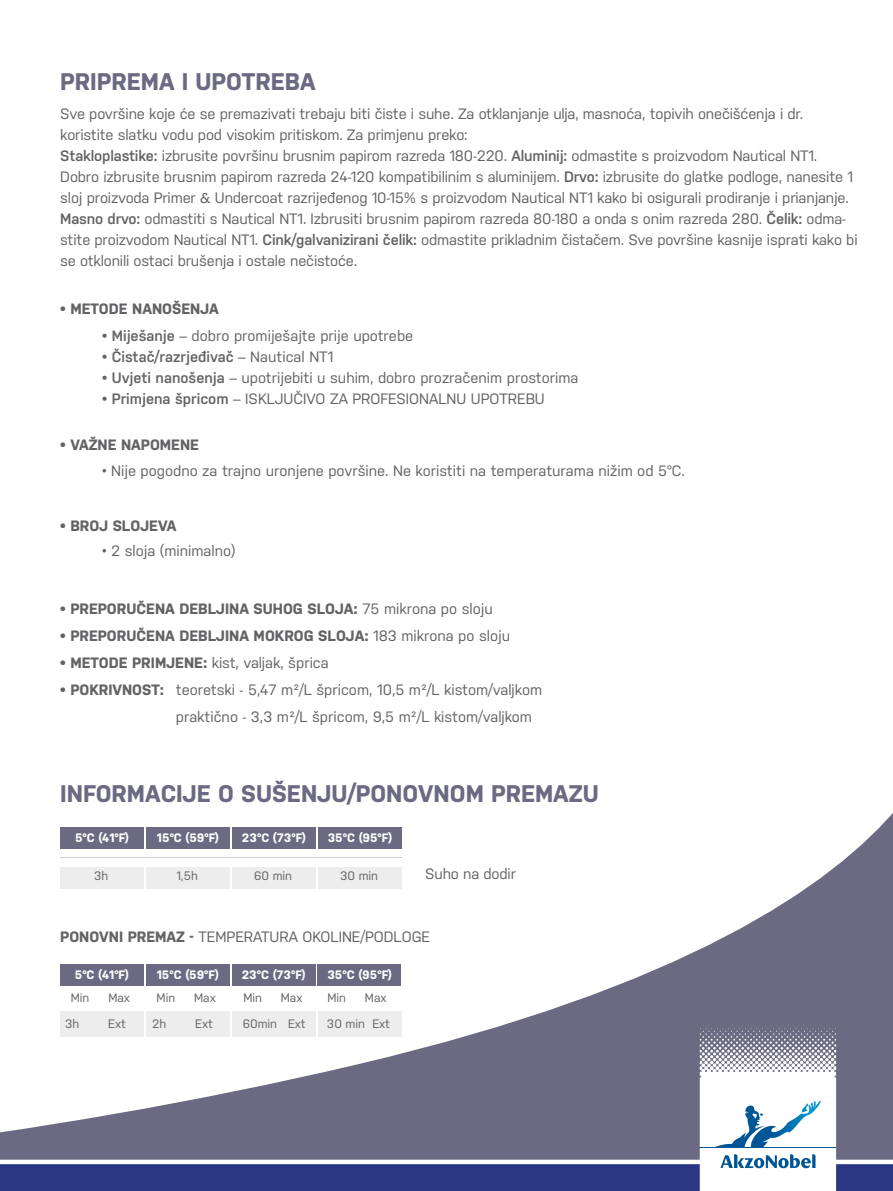
<style>
.page{position:relative;width:893px;height:1191px;background:#fff}
.page>*{position:absolute;margin:0;border:0;box-sizing:border-box;transform-origin:0 0}
.t1{font:700 24px "Nudista";color:#6b6a82}
.t2{font:15px/21px "Nudista";letter-spacing:-.01em;color:#636366}
.t3{font:700 15px "Nudista";color:#636366}
.t4{font:600 15px "Nudista";color:#636366}
.t5{font:700 12.15px "Nudista";color:#fff}
.t6{font:12.15px "Nudista";color:#636366}
.s1{font-weight:600}
.s2{font-family:"Adelle"}
.s3{font-weight:400}
.s4{font-weight:700}
</style>
<div class="page">
<svg style="left:60px;top:813px;width:833px;height:212px"></svg>
<div style="left:61px;top:827px;width:83px;height:22px;background:#6b6a82"></div>
<div style="left:60px;top:867px;width:83px;height:21px;background:#ededee"></div>
<div style="left:147px;top:827px;width:83px;height:22px;background:#6b6a82"></div>
<div style="left:146px;top:867px;width:83px;height:21px;background:#ededee"></div>
<div style="left:232px;top:827px;width:83px;height:22px;background:#6b6a82"></div>
<div style="left:232px;top:867px;width:83px;height:21px;background:#ededee"></div>
<div style="left:318px;top:827px;width:83px;height:22px;background:#6b6a82"></div>
<div style="left:318px;top:867px;width:83px;height:21px;background:#ededee"></div>
<hr style="left:60px;top:857px;width:341px;height:1px;background:#cccdcf">
<div style="left:60px;top:963px;width:83px;height:22px;background:#6b6a82"></div>
<div style="left:60px;top:1011px;width:83px;height:25px;background:#ededee"></div>
<div style="left:146px;top:1011px;width:83px;height:25px;background:#ededee"></div>
<div style="left:232px;top:1011px;width:83px;height:25px;background:#ededee"></div>
<div style="left:318px;top:1011px;width:83px;height:25px;background:#ededee"></div>
<div style="left:146px;top:963px;width:83px;height:22px;background:#6b6a82"></div>
<div style="left:232px;top:963px;width:83px;height:22px;background:#6b6a82"></div>
<div style="left:318px;top:963px;width:83px;height:22px;background:#6b6a82"></div>
<svg style="left:0;top:1025px;width:893px;height:166px"></svg>
<hr style="left:700px;top:1147px;width:136px;height:1px;background:#005595">
<h1 class="t1" style="left:60px;top:64px;width:257px">PRIPREMA I UPOTREBA</h1>
<p class="t2" style="left:60px;top:102px;width:799px">Sve površine koje će se premazivati trebaju biti čiste i suhe. Za otklanjanje ulja, masnoća, topivih onečišćenja i dr. koristite slatku vodu pod visokim pritiskom. Za primjenu preko:<br><span class="s1">Stakloplastike:</span> izbrusite površinu brusnim papirom razreda 180-220. <span class="s1">Aluminij:</span> odmastite s proizvodom Nautical NT1.<br>Dobro izbrusite brusnim papirom razreda 24-120 kompatibilinim s aluminijem. <span class="s1">Drvo:</span> izbrusite do glatke podloge, nanesite 1 sloj proizvoda Primer <span class="s2">&amp;</span> Undercoat razrijeđenog 10-15% s proizvodom Nautical NT1 kako bi osigurali prodiranje i prianjanje.<br><span class="s1">Masno drvo:</span> odmastiti s Nautical NT1. Izbrusiti brusnim papirom razreda 80-180 a onda s onim razreda 280. <span class="s1">Čelik:</span> odma&shy;stite proizvodom Nautical NT1. <span class="s1">Cink/galvanizirani čelik:</span> odmastite prikladnim čistačem. Sve površine kasnije isprati kako bi se otklonili ostaci brušenja i ostale nečistoće.</p>
<p class="t3" style="left:60px;top:298px;width:160px">• METODE NANOŠENJA</p>
<p class="t2" style="left:102px;top:323px;width:313px"><span class="s1">• Miješanje</span> – dobro promiješajte prije upotrebe</p>
<p class="t4" style="left:102px;top:345px;width:233px">• Čistač/razrjeđivač <span class="s3">– Nautical NT1</span></p>
<p class="t2" style="left:102px;top:365px;width:478px"><span class="s1">• Uvjeti nanošenja</span> – upotrijebiti u suhim, dobro prozračenim prostorima</p>
<p class="t2" style="left:102px;top:386px;width:444px"><span class="s1">• Primjena špricom</span> – ISKLJUČIVO ZA PROFESIONALNU UPOTREBU</p>
<p class="t3" style="left:60px;top:434px;width:140px">• VAŽNE NAPOMENE</p>
<p class="t2" style="left:102px;top:459px;width:584px">• Nije pogodno za trajno uronjene površine. Ne koristiti na temperaturama nižim od 5°C.</p>
<p class="t3" style="left:60px;top:514px;width:118px">• BROJ SLOJEVA</p>
<p class="t2" style="left:102px;top:539px;width:135px">• 2 sloja (minimalno)</p>
<p class="t3" style="left:60px;top:597px;width:434px">• PREPORUČENA DEBLJINA SUHOG SLOJA: <span class="s3">75 mikrona po sloju</span></p>
<p class="t3" style="left:60px;top:624px;width:451px">• PREPORUČENA DEBLJINA MOKROG SLOJA: <span class="s3">183 mikrona po sloju</span></p>
<p class="t2" style="left:60px;top:651px;width:270px"><span class="s4">• METODE PRIMJENE:</span> kist, valjak, šprica</p>
<p class="t2" style="left:176px;top:675px;width:368px;line-height:27px;text-indent:-116px"><span class="s4">• POKRIVNOST:</span> teoretski - 5,47 m²/L špricom, 10,5 m²/L kistom/valjkom praktično - 3,3 m²/L špricom, 9,5 m²/L kistom/valjkom</p>
<h1 class="t1" style="left:60px;top:776px;width:540px">INFORMACIJE O SUŠENJU/PONOVNOM PREMAZU</h1>
<p class="t5" style="left:75px;top:829px;width:56px">5°C (41°F)</p>
<p class="t6" style="left:94px;top:867px;width:16px">3h</p>
<p class="t5" style="left:157px;top:829px;width:64px">15°C (59°F)</p>
<p class="t6" style="left:176px;top:867px;width:23px">1,5h</p>
<p class="t5" style="left:242px;top:829px;width:66px">23°C (73°F)</p>
<p class="t6" style="left:254px;top:867px;width:40px">60 min</p>
<p class="t5" style="left:328px;top:829px;width:66px">35°C (95°F)</p>
<p class="t6" style="left:340px;top:867px;width:40px">30 min</p>
<p class="t2" style="left:425px;top:861px;width:92px">Suho na dodir</p>
<p class="t2" style="left:60px;top:925px;width:371px"><span class="s4">PONOVNI PREMAZ -</span> TEMPERATURA OKOLINE/PODLOGE</p>
<p class="t5" style="left:75px;top:965px;width:56px">5°C (41°F)</p>
<p class="t6" style="left:71px;top:988px;width:20px">Min</p>
<p class="t6" style="left:108px;top:988px;width:23px">Max</p>
<p class="t6" style="left:157px;top:988px;width:20px">Min</p>
<p class="t6" style="left:194px;top:988px;width:23px">Max</p>
<p class="t6" style="left:243px;top:988px;width:20px">Min</p>
<p class="t6" style="left:281px;top:988px;width:23px">Max</p>
<p class="t6" style="left:327px;top:988px;width:20px">Min</p>
<p class="t6" style="left:365px;top:988px;width:23px">Max</p>
<p class="t5" style="left:157px;top:965px;width:64px">15°C (59°F)</p>
<p class="t5" style="left:242px;top:965px;width:66px">23°C (73°F)</p>
<p class="t5" style="left:327px;top:965px;width:66px">35°C (95°F)</p>
<p class="t6" style="left:65px;top:1015px;width:16px">3h</p>
<p class="t6" style="left:108px;top:1015px;width:19px">Ext</p>
<p class="t6" style="left:152px;top:1015px;width:16px">2h</p>
<p class="t6" style="left:195px;top:1015px;width:19px">Ext</p>
<p class="t6" style="left:243px;top:1015px;width:64px">60min Ext</p>
<p class="t6" style="left:327px;top:1015px;width:64px">30 min Ext</p>
</div>
